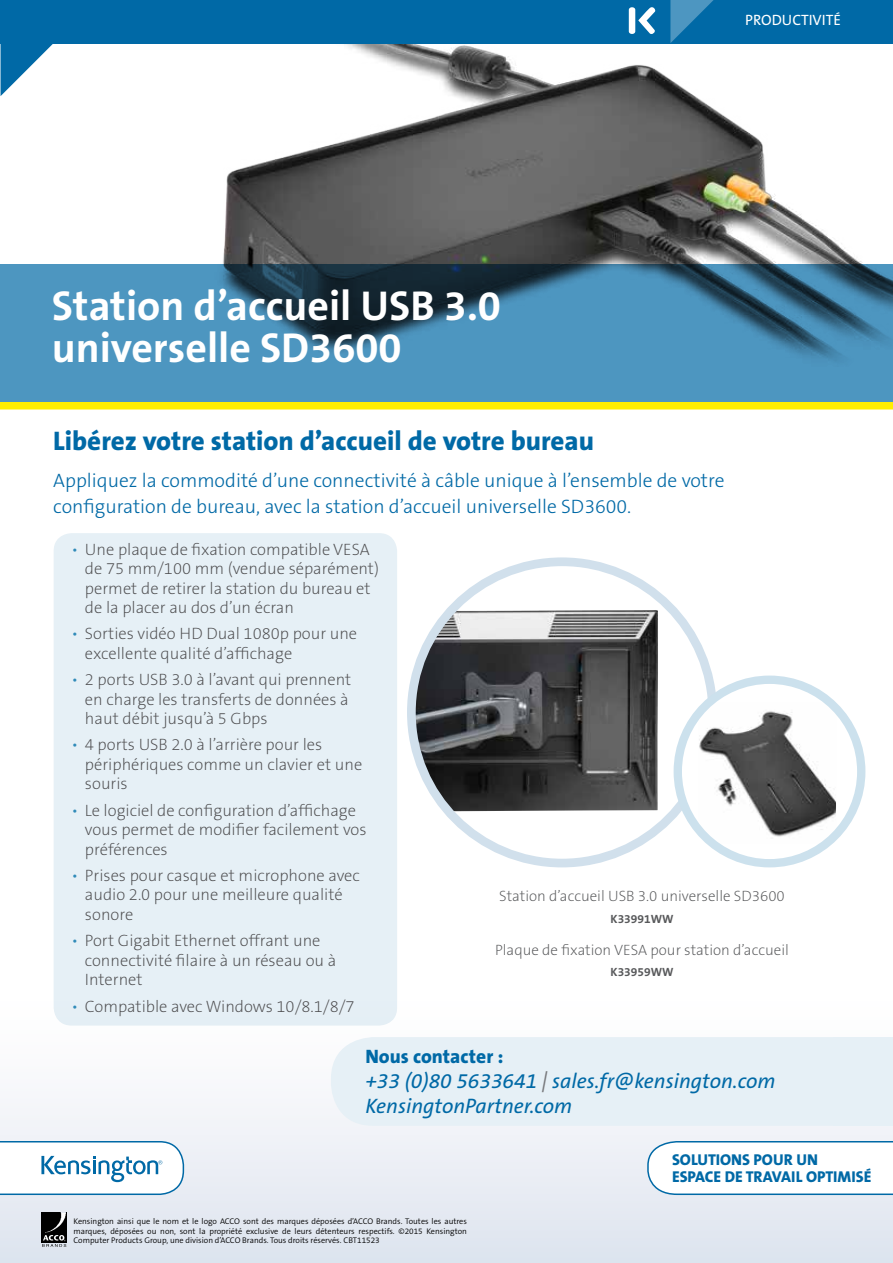
<style>
.page{position:relative;width:893px;height:1263px;background:#fff}
.page>*{position:absolute;margin:0;border:0;box-sizing:border-box;transform-origin:0 0}
.t1{font:42px/42px "The Sans KENSINGTON7 Bd";color:#fff}
.t2{font:27px "The Sans KENSINGTON8 XB";color:#0069a6}
.t3{font:italic 21px/25.2px "The Sans KENSINGTON5 Rg";color:#0069a6}
.t4{font:19.5px/25.5px "The Sans KENSINGTON3 Li";color:#0069a6}
.t5{font:19.5px "The Sans KENSINGTON8 XB";color:#0069a6}
.t6{font:16.5px/19.5px "The Sans KENSINGTON2 XL";color:#4d4d4f}
.t7{font:15.75px/17.2px "The Sans KENSINGTON8 XB";color:#0069a6}
.t8{font:15px "The Sans KENSINGTON2 XL";color:#58595b}
.t9{font:15px "The Sans KENSINGTON5 Rg";color:#fff}
.t10{font:12px "The Sans KENSINGTON7 Bd";color:#58595b}
.t11{font:8.25px/9.9px "The Sans KENSINGTON4 SL";color:#000;text-align:justify}
.s1{color:#308bb9}
.s2{color:#77787b}
</style>
<div class="page">
<div style="left:0;top:859px;width:893px;height:404px;background:linear-gradient(to bottom,#fff,#e3e8f1)"></div>
<div style="left:54px;top:533px;width:343px;height:492px;background:#e6f0f6;border-radius:18px"></div>
<img style="left:173px;top:43px;width:720px;height:367px">
<img style="left:411px;top:610px;width:247px;height:201px">
<div style="left:407px;top:557px;width:310px;height:310px;border:9px solid #d1e0ec;border-radius:50%"></div>
<svg style="left:678px;top:680px;width:183px;height:183px"></svg>
<img style="left:699px;top:702px;width:137px;height:142px">
<div style="left:674px;top:675px;width:191px;height:192px;border:8px solid #cce1ed;border-radius:50%"></div>
<div style="left:1px;top:0;width:892px;height:43px;background:#0069a6"></div>
<svg style="left:638px;top:7px;width:18px;height:27px"></svg>
<div style="left:629px;top:7px;width:6px;height:27px;background:#fff;border-radius:3px"></div>
<svg style="left:1px;top:43px;width:54px;height:53px"></svg>
<svg style="left:670px;top:0;width:44px;height:43px"></svg>
<div style="left:0;top:402px;width:893px;height:7px;background:#fe0"></div>
<svg style="left:0;top:264px;width:893px;height:138px;background:#4280a5"></svg>
<svg style="left:0;top:1140px;width:185px;height:56px"></svg>
<div style="left:331px;top:1037px;width:503px;height:89px;background:#e6f0f6"></div>
<div style="left:834px;top:1037px;width:59px;height:89px;background:#e6f0f6"></div>
<div style="left:42px;top:1213px;width:25px;height:29px;background:#000"></div>
<img style="left:45px;top:1213px;width:21px;height:20px">
<svg style="left:42px;top:1235px;width:24px;height:12px"></svg>
<svg style="left:646px;top:1140px;width:247px;height:56px"></svg>
<p class="t9" style="left:745px;top:12px;width:97px">PRODUCTIVITÉ</p>
<h1 class="t1" style="left:52px;top:286px;width:451px">Station d’accueil USB 3.0 universelle SD3600</h1>
<h2 class="t2" style="left:53px;top:426px;width:542px">Libérez votre station d’accueil de votre bureau</h2>
<p class="t4" style="left:53px;top:469px;width:673px">Appliquez la commodité d’une connectivité à câble unique à l’ensemble de votre configuration de bureau, avec la station d’accueil universelle SD3600.</p>
<p class="t6" style="left:85px;top:540px;width:295px;text-indent:-13px"><span class="s1">•</span> Une plaque de fixation compatible VESA de 75 mm/100 mm (vendue séparément) permet de retirer la station du bureau et de la placer au dos d’un écran</p>
<p class="t6" style="left:85px;top:625px;width:274px;text-indent:-13px"><span class="s1">•</span> Sorties vidéo HD Dual 1080p pour une excellente qualité d’affichage</p>
<p class="t6" style="left:85px;top:670px;width:268px;text-indent:-13px"><span class="s1">•</span> 2 ports USB 3.0 à l’avant qui prennent en charge les transferts de données à haut débit jusqu’à 5 Gbps</p>
<p class="t6" style="left:85px;top:736px;width:279px;text-indent:-13px"><span class="s1">•</span> 4 ports USB 2.0 à l’arrière pour les périphériques comme un clavier et une souris</p>
<p class="t6" style="left:85px;top:801px;width:283px;text-indent:-13px"><span class="s1">•</span> Le logiciel de configuration d’affichage vous permet de modifier facilement vos préférences</p>
<p class="t6" style="left:85px;top:866px;width:276px;text-indent:-13px"><span class="s1">•</span> Prises pour casque et microphone avec audio 2.0 pour une meilleure qualité sonore</p>
<p class="t6" style="left:85px;top:931px;width:253px;text-indent:-13px"><span class="s1">•</span> Port Gigabit Ethernet offrant une connectivité filaire à un réseau ou à<br>Internet</p>
<p class="t6" style="left:71px;top:997px;width:285px"><span class="s1">•</span> Compatible avec Windows 10/8.1/8/7</p>
<p class="t8" style="left:499px;top:888px;width:287px">Station d’accueil USB 3.0 universelle SD3600</p>
<p class="t10" style="left:610px;top:912px;width:64px">K33991WW</p>
<p class="t8" style="left:495px;top:942px;width:295px">Plaque de fixation VESA pour station d’accueil</p>
<p class="t10" style="left:610px;top:965px;width:64px">K33959WW</p>
<p class="t5" style="left:365px;top:1046px;width:140px">Nous contacter :</p>
<p class="t3" style="left:365px;top:1069px;width:412px">+33 (0)80 5633641 <span class="s2">|</span> sales.fr@kensington.com<br>KensingtonPartner.com</p>
<p class="t7" style="left:672px;top:1152px;width:201px">Solutions pour un<br>espace de travail optimisé</p>
<p class="t11" style="left:74px;top:1216px;width:395px">Kensington ainsi que le nom et le logo ACCO sont des marques déposées d’ACCO Brands. Toutes les autres marques, déposées ou non, sont la propriété exclusive de leurs détenteurs respectifs. ©2015 Kensington Computer Products Group, une division d’ACCO Brands. Tous droits réservés. CBT11523</p>
</div>
